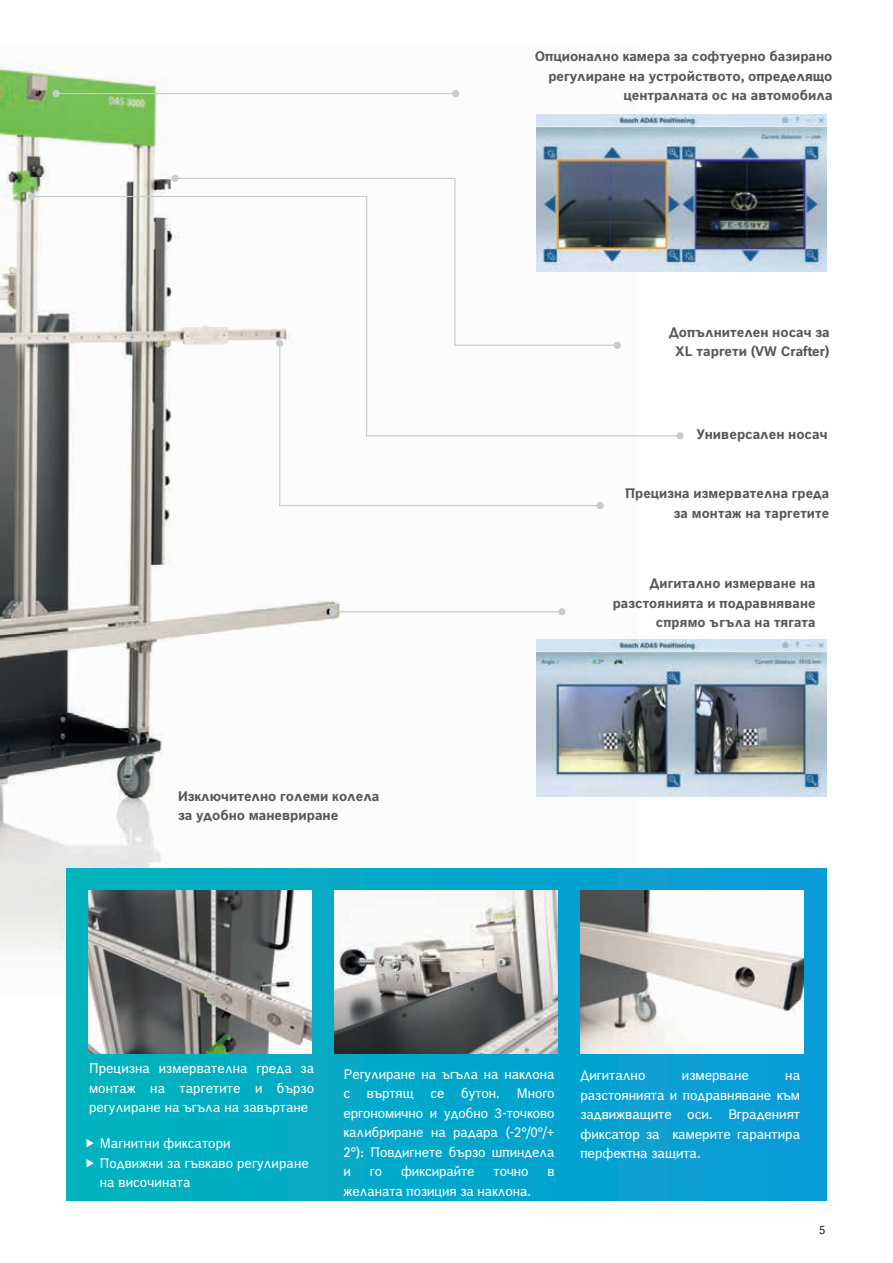
<style>
.page{position:relative;width:893px;height:1263px;background:#fff}
.page>*{position:absolute;margin:0;border:0;box-sizing:border-box;transform-origin:0 0}
.t1{font:13.5px/19.5px "Bosch Office Sans";color:#fff;text-align:justify}
.t2{font:700 13.5px/19.5px "Bosch Office Sans";color:#57585a;text-align:right}
.t3{font:11.25px "Bosch Office Sans";color:#231f20}
</style>
<div class="page">
<img style="left:0;top:64px;width:637px;height:933px">
<hr style="left:56px;top:93px;width:400px;height:1px;background:#c8cccf">
<div style="left:452px;top:90px;width:7px;height:7px;background:#c8cccf;border-radius:50%"></div>
<div style="left:52px;top:90px;width:8px;height:7px;background:#c8cccf;border-radius:50%"></div>
<hr style="left:333px;top:611px;width:229px;height:1px;background:#c8cccf">
<div style="left:558px;top:608px;width:8px;height:7px;background:#c8cccf;border-radius:50%"></div>
<div style="left:329px;top:608px;width:7px;height:7px;background:#c8cccf;border-radius:50%"></div>
<svg style="left:279px;top:437px;width:322px;height:70px"></svg>
<div style="left:597px;top:502px;width:7px;height:7px;background:#c8cccf;border-radius:50%"></div>
<svg style="left:174px;top:177px;width:363px;height:18px"></svg>
<div style="left:171px;top:175px;width:8px;height:7px;background:#c8cccf;border-radius:50%"></div>
<svg style="left:30px;top:195px;width:646px;height:242px"></svg>
<div style="left:676px;top:432px;width:8px;height:7px;background:#c8cccf;border-radius:50%"></div>
<div style="left:28px;top:193px;width:7px;height:7px;background:#c8cccf;border-radius:50%"></div>
<img style="left:537px;top:114px;width:289px;height:158px">
<img style="left:537px;top:639px;width:289px;height:157px">
<div style="left:67px;top:868px;width:759px;height:332px;background:linear-gradient(to right,#00b3bc,#0c9cd9)"></div>
<img style="left:89px;top:891px;width:223px;height:162px">
<img style="left:580px;top:891px;width:224px;height:162px">
<img style="left:334px;top:891px;width:224px;height:162px">
<svg style="left:87px;top:1139px;width:7px;height:8px"></svg>
<svg style="left:87px;top:1158px;width:7px;height:9px"></svg>
<p class="t2" style="left:535px;top:46px;width:299px">Опционално камера за софтуерно базирано регулиране на устройството, определящо централната ос на автомобила</p>
<p class="t2" style="left:669px;top:321px;width:162px;text-align:center">Допълнителен носач за<br>XL таргети (VW Crafter)</p>
<p class="t2" style="left:696px;top:423px;width:133px">Универсален носач</p>
<p class="t2" style="left:626px;top:483px;width:205px">Прецизна измервателна греда за монтаж на таргетите</p>
<p class="t2" style="left:178px;top:785px;width:203px;text-align:left">Изключително големи колела за удобно маневриране</p>
<p class="t2" style="left:613px;top:573px;width:204px">Дигитално измерване на разстоянията и подравняване спрямо ъгъла на тягата</p>
<p class="t1" style="left:89px;top:1058px;width:227px">Прецизна измервателна греда за монтаж на таргетите и бързо регулиране на ъгъла на завъртане</p>
<p class="t1" style="left:100px;top:1133px;width:211px;text-align:left">Магнитни фиксатори<br>Подвижни за гъвкаво регулиране на височината</p>
<p class="t1" style="left:343px;top:1064px;width:213px">Регулиране на ъгъла на наклона с въртящ се бутон. Много ергономично и удобно 3-точково калибриране на радара (-2°/0°/+ 2°): Повдигнете бързо шпиндела и</p>
<p class="t1" style="left:370px;top:1161px;width:14px">го</p>
<p class="t1" style="left:401px;top:1161px;width:75px">фиксирайте</p>
<p class="t1" style="left:494px;top:1161px;width:36px">точно</p>
<p class="t1" style="left:548px;top:1161px;width:9px">в</p>
<p class="t1" style="left:343px;top:1180px;width:189px">желаната позиция за наклона.</p>
<p class="t1" style="left:580px;top:1065px;width:67px">Дигитално</p>
<p class="t1" style="left:682px;top:1065px;width:68px">измерване</p>
<p class="t1" style="left:580px;top:1065px;width:221px;text-indent:205px">на разстоянията и подравняване към задвижващите оси. Вграденият фиксатор за камерите гарантира перфектна защита.</p>
<p class="t3" style="left:819px;top:1221px;width:8px">5</p>
</div>
